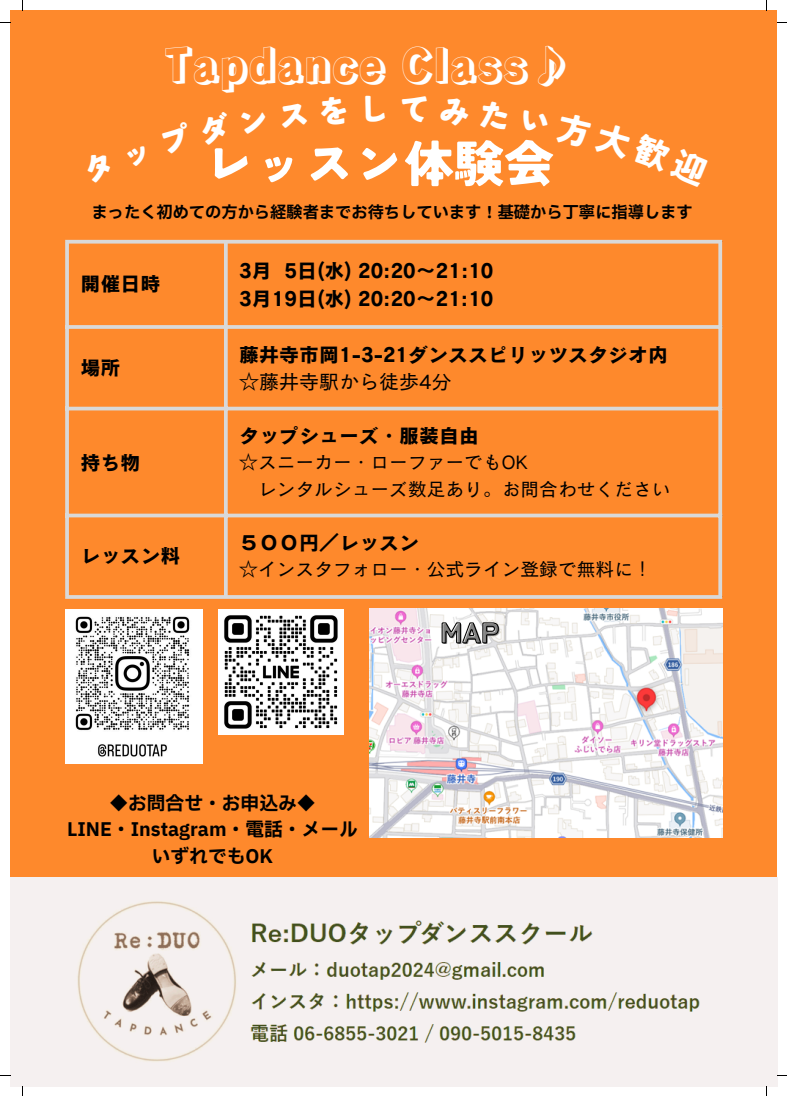
<style>
.page{position:relative;width:787px;height:1096px;background:#fff}
.page>*{position:absolute;margin:0;border:0;box-sizing:border-box;transform-origin:0 0}
.t1{font:900 50px "Tsunagi Gothic";color:#fff}
.t2{font:44.75px "Rampart One";color:#fff}
.t3{font:900 28.5px "Tsunagi Gothic";color:#808080}
.t4{font:20px "Canva Cezanne Pro N B";color:#000}
.t5{font:20px "Canva Cezanne Pro N M";color:#000}
.t6{font:18.75px "Canva Cezanne Pro N M";color:#000}
.t7{font:700 18.75px/26.2px "IBM Plex Sans JP";color:#000;text-align:center}
.t8{font:700 16.25px "IBM Plex Sans JP";color:#000}
</style>
<div class="page">
<div style="left:10px;top:10px;width:767px;height:1076px;background:#fe892c"></div>
<svg style="left:65px;top:243px;width:4px;height:352px"></svg>
<svg style="left:224px;top:243px;width:4px;height:352px"></svg>
<svg style="left:718px;top:243px;width:4px;height:352px"></svg>
<hr style="left:65px;top:240px;width:657px;height:3px;background:#d9d9d9">
<svg style="left:65px;top:325px;width:657px;height:4px;background:#dad4ce"></svg>
<svg style="left:65px;top:406px;width:657px;height:4px;background:#dfcbba"></svg>
<svg style="left:65px;top:513px;width:657px;height:4px;background:#deccbd"></svg>
<hr style="left:65px;top:595px;width:657px;height:3px;background:#d9d9d9">
<img style="left:369px;top:608px;width:353px;height:229px">
<img style="left:218px;top:609px;width:126px;height:125px">
<img style="left:65px;top:609px;width:137px;height:154px">
<img style="left:10px;top:877px;width:767px;height:209px">
<svg style="left:441px;top:621px;width:58px;height:23px"></svg>
<h2 class="t2" style="left:165px;top:30px;width:411px">Tapdance Class♪</h2>
<h1 class="t1" style="left:204px;top:138px;width:351px">レッスン体験会</h1>
<p class="t8" style="left:91px;top:201px;width:603px">まったく初めての方から経験者までお待ちしています！基礎から丁寧に指導します</p>
<h2 class="t4" style="left:80px;top:274px;width:81px">開催日時</h2>
<p class="t4" style="left:80px;top:357px;width:41px">場所</p>
<p class="t4" style="left:80px;top:452px;width:61px">持ち物</p>
<p class="t4" style="left:80px;top:545px;width:101px">レッスン料</p>
<h3 class="t4" style="left:239px;top:261px;width:256px">3月 5日 (水) 20:20～21:10</h3>
<h1 class="t4" style="left:239px;top:288px;width:256px">3月 19日 (水) 20:20～21:10</h1>
<p class="t4" style="left:239px;top:344px;width:430px">藤井寺市岡1-3-21ダンススピリッツスタジオ内</p>
<p class="t5" style="left:239px;top:371px;width:214px">☆藤井寺駅から徒歩4分</p>
<p class="t4" style="left:239px;top:425px;width:241px">タップシューズ・服装自由</p>
<p class="t6" style="left:239px;top:453px;width:289px">☆スニーカー・ローファーでもOK</p>
<p class="t6" style="left:258px;top:479px;width:414px">レンタルシューズ数足あり。お問合わせください</p>
<p class="t4" style="left:239px;top:532px;width:181px">５００円／レッスン</p>
<p class="t6" style="left:239px;top:560px;width:414px">☆インスタフォロー・公式ライン登録で無料に！</p>
<h3 class="t3" style="left:441px;top:619px;width:60px">MAP</h3>
<p class="t7" style="left:67px;top:791px;width:292px">◆お問合せ・お申込み◆<br>LINE・Instagram・電話・メールいずれでもOK</p>
</div>
